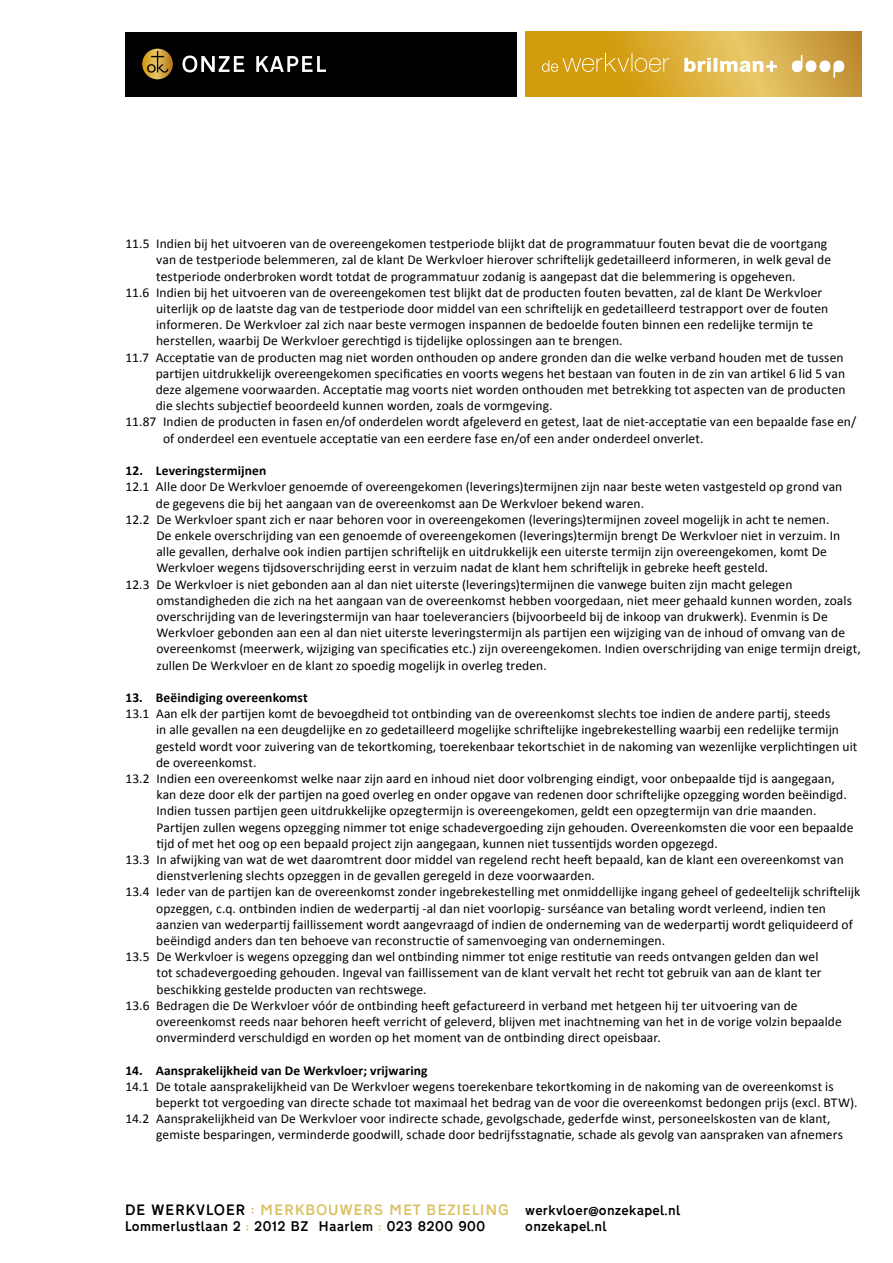
<style>
.page{position:relative;width:893px;height:1263px;background:#fff}
.page>*{position:absolute;margin:0;border:0;box-sizing:border-box;transform-origin:0 0}
.t1{font:13.5px "Calibri";letter-spacing:.005em;color:#000}
.t2{font:700 13.5px "Calibri";letter-spacing:.01em;color:#000}
.t3{font:10.5px "Raoul TRANSPORT Britannique";letter-spacing:.005em;color:#dac162}
.t4{font:9.75px/16.5px "Raoul TRANSPORT Britannique";color:#000}
.s1{color:#000}
.s2{font-family:"Avenir LT Std";font-weight:800;font-size:12.75px}
</style>
<div class="page">
<svg style="left:525px;top:32px;width:336px;height:64px;background:#d6a835"></svg>
<div style="left:125px;top:32px;width:392px;height:64px;background:#000"></div>
<svg style="left:792px;top:55px;width:52px;height:23px"></svg>
<svg style="left:542px;top:53px;width:127px;height:19px;background:#daac37"></svg>
<svg style="left:684px;top:58px;width:93px;height:14px"></svg>
<svg style="left:182px;top:56px;width:144px;height:16px"></svg>
<svg style="left:142px;top:49px;width:31px;height:30px"></svg>
<p class="t1" style="left:125px;top:235px;width:703px">11.5 Indien bij het uitvoeren van de overeengekomen testperiode blijkt dat de programmatuur fouten bevat die de voortgang</p>
<p class="t1" style="left:156px;top:251px;width:676px">van de testperiode belemmeren, zal de klant De Werkvloer hierover schriftelijk gedetailleerd informeren, in welk geval de</p>
<p class="t1" style="left:156px;top:268px;width:641px">testperiode onderbroken wordt totdat de programmatuur zodanig is aangepast dat die belemmering is opgeheven.</p>
<p class="t1" style="left:125px;top:284px;width:698px">11.6 Indien bij het uitvoeren van de overeengekomen test blijkt dat de producten fouten bevatten, zal de klant De Werkvloer</p>
<p class="t1" style="left:156px;top:300px;width:674px">uiterlijk op de laatste dag van de testperiode door middel van een schriftelijk en gedetailleerd testrapport over de fouten</p>
<p class="t1" style="left:156px;top:316px;width:659px">informeren. De Werkvloer zal zich naar beste vermogen inspannen de bedoelde fouten binnen een redelijke termijn te</p>
<p class="t1" style="left:156px;top:332px;width:468px">herstellen, waarbij De Werkvloer gerechtigd is tijdelijke oplossingen aan te brengen.</p>
<p class="t1" style="left:125px;top:349px;width:720px">11.7 Acceptatie van de producten mag niet worden onthouden op andere gronden dan die welke verband houden met de tussen</p>
<p class="t1" style="left:156px;top:365px;width:691px">partijen uitdrukkelijk overeengekomen specificaties en voorts wegens het bestaan van fouten in de zin van artikel 6 lid 5 van</p>
<p class="t1" style="left:156px;top:381px;width:691px">deze algemene voorwaarden. Acceptatie mag voorts niet worden onthouden met betrekking tot aspecten van de producten</p>
<p class="t1" style="left:156px;top:397px;width:398px">die slechts subjectief beoordeeld kunnen worden, zoals de vormgeving.</p>
<p class="t1" style="left:125px;top:413px;width:732px">11.87 Indien de producten in fasen en/of onderdelen wordt afgeleverd en getest, laat de niet-acceptatie van een bepaalde fase en/</p>
<p class="t1" style="left:163px;top:430px;width:542px">of onderdeel een eventuele acceptatie van een eerdere fase en/of een ander onderdeel onverlet.</p>
<p class="t2" style="left:125px;top:462px;width:142px">12. Leveringstermijnen</p>
<p class="t1" style="left:125px;top:478px;width:718px">12.1 Alle door De Werkvloer genoemde of overeengekomen (leverings)termijnen zijn naar beste weten vastgesteld op grond van</p>
<p class="t1" style="left:156px;top:494px;width:490px">de gegevens die bij het aangaan van de overeenkomst aan De Werkvloer bekend waren.</p>
<p class="t1" style="left:125px;top:511px;width:706px">12.2 De Werkvloer spant zich er naar behoren voor in overeengekomen (leverings)termijnen zoveel mogelijk in acht te nemen.</p>
<p class="t1" style="left:156px;top:527px;width:685px">De enkele overschrijding van een genoemde of overeengekomen (leverings)termijn brengt De Werkvloer niet in verzuim. In</p>
<p class="t1" style="left:156px;top:543px;width:672px">alle gevallen, derhalve ook indien partijen schriftelijk en uitdrukkelijk een uiterste termijn zijn overeengekomen, komt De</p>
<p class="t1" style="left:156px;top:559px;width:613px">Werkvloer wegens tijdsoverschrijding eerst in verzuim nadat de klant hem schriftelijk in gebreke heeft gesteld.</p>
<p class="t1" style="left:125px;top:575px;width:668px">12.3 De Werkvloer is niet gebonden aan al dan niet uiterste (leverings)termijnen die vanwege buiten zijn macht gelegen</p>
<p class="t1" style="left:156px;top:592px;width:697px">omstandigheden die zich na het aangaan van de overeenkomst hebben voorgedaan, niet meer gehaald kunnen worden, zoals</p>
<p class="t1" style="left:156px;top:608px;width:673px">overschrijding van de leveringstermijn van haar toeleveranciers (bijvoorbeeld bij de inkoop van drukwerk). Evenmin is De</p>
<p class="t1" style="left:156px;top:624px;width:690px">Werkvloer gebonden aan een al dan niet uiterste leveringstermijn als partijen een wijziging van de inhoud of omvang van de</p>
<p class="t1" style="left:156px;top:640px;width:706px">overeenkomst (meerwerk, wijziging van specificaties etc.) zijn overeengekomen. Indien overschrijding van enige termijn dreigt,</p>
<p class="t1" style="left:156px;top:656px;width:392px">zullen De Werkvloer en de klant zo spoedig mogelijk in overleg treden.</p>
<p class="t2" style="left:125px;top:689px;width:184px">13. Beëindiging overeenkomst</p>
<p class="t1" style="left:125px;top:705px;width:706px">13.1 Aan elk der partijen komt de bevoegdheid tot ontbinding van de overeenkomst slechts toe indien de andere partij, steeds</p>
<p class="t1" style="left:156px;top:721px;width:684px">in alle gevallen na een deugdelijke en zo gedetailleerd mogelijke schriftelijke ingebrekestelling waarbij een redelijke termijn</p>
<p class="t1" style="left:156px;top:737px;width:703px">gesteld wordt voor zuivering van de tekortkoming, toerekenbaar tekortschiet in de nakoming van wezenlijke verplichtingen uit</p>
<p class="t1" style="left:156px;top:754px;width:102px">de overeenkomst.</p>
<p class="t1" style="left:125px;top:770px;width:711px">13.2 Indien een overeenkomst welke naar zijn aard en inhoud niet door volbrenging eindigt, voor onbepaalde tijd is aangegaan,</p>
<p class="t1" style="left:156px;top:786px;width:692px">kan deze door elk der partijen na goed overleg en onder opgave van redenen door schriftelijke opzegging worden beëindigd.</p>
<p class="t1" style="left:156px;top:802px;width:661px">Indien tussen partijen geen uitdrukkelijke opzegtermijn is overeengekomen, geldt een opzegtermijn van drie maanden.</p>
<p class="t1" style="left:156px;top:818px;width:699px">Partijen zullen wegens opzegging nimmer tot enige schadevergoeding zijn gehouden. Overeenkomsten die voor een bepaalde</p>
<p class="t1" style="left:156px;top:835px;width:563px">tijd of met het oog op een bepaald project zijn aangegaan, kunnen niet tussentijds worden opgezegd.</p>
<p class="t1" style="left:125px;top:851px;width:720px">13.3 In afwijking van wat de wet daaromtrent door middel van regelend recht heeft bepaald, kan de klant een overeenkomst van</p>
<p class="t1" style="left:156px;top:867px;width:440px">dienstverlening slechts opzeggen in de gevallen geregeld in deze voorwaarden.</p>
<p class="t1" style="left:125px;top:883px;width:736px">13.4 Ieder van de partijen kan de overeenkomst zonder ingebrekestelling met onmiddellijke ingang geheel of gedeeltelijk schriftelijk</p>
<p class="t1" style="left:156px;top:899px;width:671px">opzeggen, c.q. ontbinden indien de wederpartij -al dan niet voorlopig- surséance van betaling wordt verleend, indien ten</p>
<p class="t1" style="left:156px;top:916px;width:698px">aanzien van wederpartij faillissement wordt aangevraagd of indien de onderneming van de wederpartij wordt geliquideerd of</p>
<p class="t1" style="left:156px;top:932px;width:510px">beëindigd anders dan ten behoeve van reconstructie of samenvoeging van ondernemingen.</p>
<p class="t1" style="left:125px;top:948px;width:694px">13.5 De Werkvloer is wegens opzegging dan wel ontbinding nimmer tot enige restitutie van reeds ontvangen gelden dan wel</p>
<p class="t1" style="left:156px;top:964px;width:667px">tot schadevergoeding gehouden. Ingeval van faillissement van de klant vervalt het recht tot gebruik van aan de klant ter</p>
<p class="t1" style="left:156px;top:980px;width:272px">beschikking gestelde producten van rechtswege.</p>
<p class="t1" style="left:125px;top:997px;width:674px">13.6 Bedragen die De Werkvloer vóór de ontbinding heeft gefactureerd in verband met hetgeen hij ter uitvoering van de</p>
<p class="t1" style="left:156px;top:1013px;width:687px">overeenkomst reeds naar behoren heeft verricht of geleverd, blijven met inachtneming van het in de vorige volzin bepaalde</p>
<p class="t1" style="left:156px;top:1029px;width:506px">onverminderd verschuldigd en worden op het moment van de ontbinding direct opeisbaar.</p>
<p class="t2" style="left:125px;top:1061px;width:304px">14. Aansprakelijkheid van De Werkvloer; vrijwaring</p>
<p class="t1" style="left:125px;top:1078px;width:710px">14.1 De totale aansprakelijkheid van De Werkvloer wegens toerekenbare tekortkoming in de nakoming van de overeenkomst is</p>
<p class="t1" style="left:156px;top:1094px;width:703px">beperkt tot vergoeding van directe schade tot maximaal het bedrag van de voor die overeenkomst bedongen prijs (excl. BTW).</p>
<p class="t1" style="left:125px;top:1110px;width:706px">14.2 Aansprakelijkheid van De Werkvloer voor indirecte schade, gevolgschade, gederfde winst, personeelskosten van de klant,</p>
<p class="t1" style="left:156px;top:1126px;width:688px">gemiste besparingen, verminderde goodwill, schade door bedrijfsstagnatie, schade als gevolg van aanspraken van afnemers</p>
<p class="t3" style="left:124px;top:1205px;width:386px"><span class="s1">DE WERKVLOER</span> : MERKBOUWERS MET BEZIELING</p>
<p class="t4" style="left:124px;top:1219px;width:363px">Lommerlustlaan 2 <sup>:</sup> 2012 BZ Haarlem <sup>:</sup> 023 8200 900</p>
<p class="t4" style="left:525px;top:1203px;width:157px">werkvloer<span class="s2">@</span>onzekapel.nl onzekapel.nl</p>
</div>
